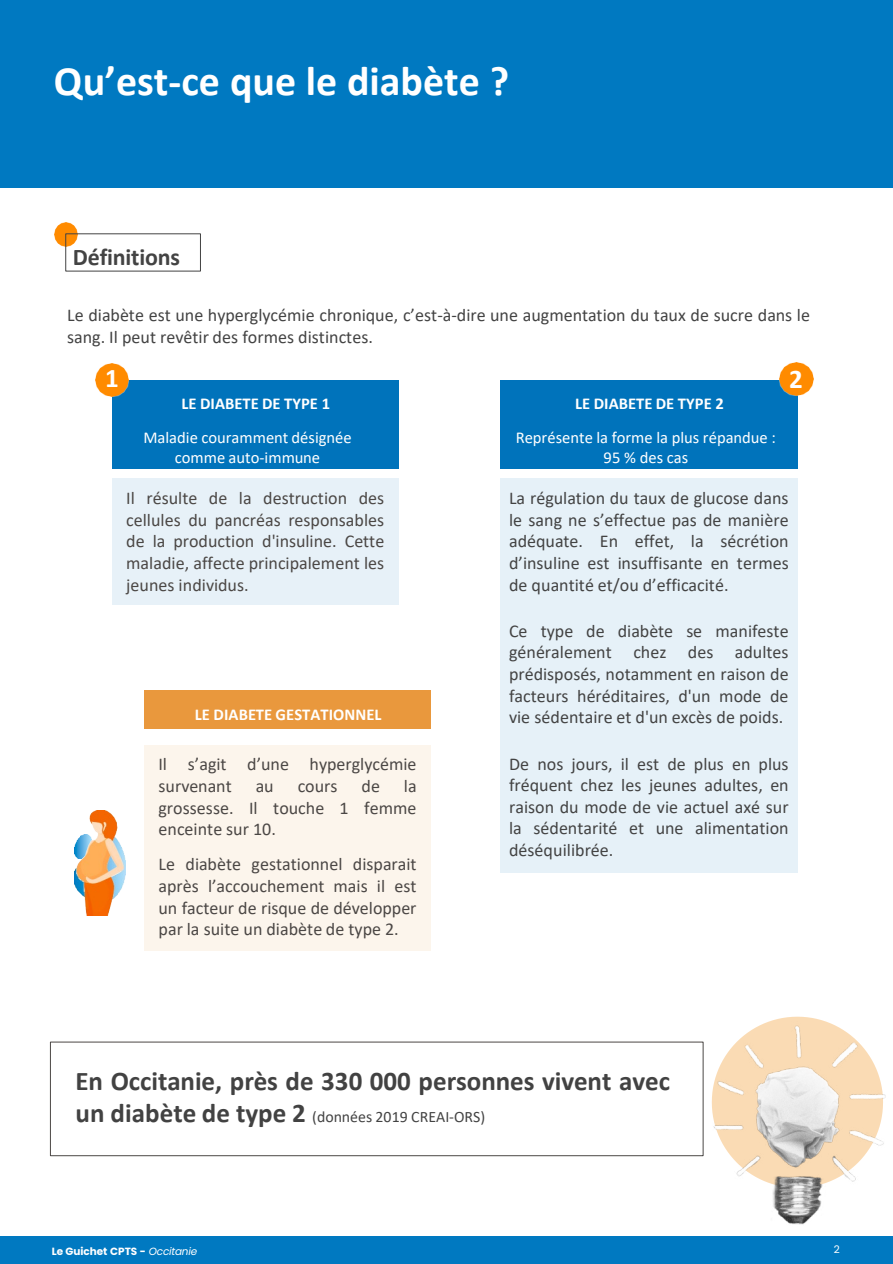
<style>
.page{position:relative;width:893px;height:1264px;background:#fff}
.page>*{position:absolute;margin:0;border:0;box-sizing:border-box;transform-origin:0 0}
.t1{font:700 42px "Calibri";color:#fff}
.t2{font:700 27px "Calibri";color:#424242}
.t3{font:700 27px "Calibri";color:#fff}
.t4{font:700 24px "Calibri";letter-spacing:-.005em;color:#434343}
.t5{font:18px/21.6px "Calibri";color:#434343;text-align:justify}
.t6{font:18px/21.6px "Calibri";color:#4b4745;text-align:justify}
.t7{font:16.5px/19.8px "Calibri";color:#fff;text-align:center}
.t8{font:700 16.5px "Calibri";letter-spacing:.005em;color:#fff}
.t9{font:15.9px "Calibri";color:#434343}
.t10{font:700 10.5px "Poppins";color:#fff}
.t11{font:10.5px "Poppins";color:#fff}
.s1{font-weight:700;font-size:27px;color:#424242}
.s2{font-weight:400;font-style:italic}
</style>
<div class="page">
<div style="left:0;top:0;width:892px;height:188px;background:#0079c1"></div>
<div style="left:0;top:1236px;width:892px;height:27px;background:#0079c1"></div>
<img style="left:54px;top:222px;width:24px;height:24px">
<div style="left:65px;top:233px;width:136px;height:38px;border:1px solid #434343"></div>
<img style="left:696px;top:1016px;width:190px;height:209px">
<div style="left:112px;top:379px;width:287px;height:89px;background:#0073bb"></div>
<div style="left:112px;top:478px;width:287px;height:127px;background:#e7f1f8"></div>
<div style="left:500px;top:478px;width:297px;height:394px;background:#e6f1f8"></div>
<div style="left:500px;top:380px;width:297px;height:88px;background:#0073bb"></div>
<img style="left:95px;top:363px;width:34px;height:33px">
<img style="left:779px;top:362px;width:34px;height:33px">
<div style="left:144px;top:744px;width:287px;height:206px;background:#fcf5ec"></div>
<div style="left:144px;top:690px;width:287px;height:38px;background:#e9983d"></div>
<img style="left:74px;top:810px;width:52px;height:105px">
<p class="t1" style="left:54px;top:51px;width:457px">Qu’est-ce que le diabète ?</p>
<p class="t4" style="left:73px;top:239px;width:109px">Définitions</p>
<p class="t5" style="left:67px;top:304px;width:744px">Le diabète est une hyperglycémie chronique, c’est-à-dire une augmentation du taux de sucre dans le sang. Il peut revêtir des formes distinctes.</p>
<p class="t3" style="left:105px;top:359px;width:15px">1</p>
<p class="t3" style="left:789px;top:360px;width:15px">2</p>
<p class="t8" style="left:575px;top:391px;width:150px">LE DIABETE DE TYPE 2</p>
<p class="t7" style="left:515px;top:427px;width:261px">Représente la forme la plus répandue :<br>95 % des cas</p>
<p class="t8" style="left:181px;top:391px;width:150px">LE DIABETE DE TYPE 1</p>
<p class="t7" style="left:143px;top:427px;width:210px">Maladie couramment désignée comme auto-immune</p>
<p class="t6" style="left:126px;top:487px;width:259px">Il résulte de la destruction des cellules du pancréas responsables de la production d'insuline. Cette maladie, affecte principalement les jeunes individus.</p>
<p class="t5" style="left:509px;top:487px;width:281px">La régulation du taux de glucose dans le sang ne s’effectue pas de manière adéquate. En effet, la sécrétion d’insuline est insuffisante en termes de quantité et/ou d’efficacité.</p>
<p class="t5" style="left:509px;top:619px;width:281px">Ce type de diabète se manifeste généralement chez des adultes prédisposés, notamment en raison de facteurs héréditaires, d'un mode de vie sédentaire et d'un excès de poids.</p>
<p class="t5" style="left:509px;top:752px;width:281px">De nos jours, il est de plus en plus fréquent chez les jeunes adultes, en raison du mode de vie actuel axé sur la sédentarité et une alimentation déséquilibrée.</p>
<p class="t8" style="left:195px;top:702px;width:188px">LE DIABETE GESTATIONNEL</p>
<p class="t6" style="left:158px;top:753px;width:259px">Il s’agit d’une hyperglycémie survenant</p>
<p class="t6" style="left:158px;top:774px;width:260px;text-indent:245px">la grossesse. Il touche 1 femme enceinte sur 10.</p>
<p class="t6" style="left:158px;top:853px;width:259px">Le diabète gestationnel disparait après l’accouchement mais il est un facteur de risque de développer par la suite un diabète de type 2.</p>
<p class="t6" style="left:256px;top:774px;width:19px">au</p>
<p class="t6" style="left:298px;top:774px;width:41px">cours</p>
<p class="t6" style="left:361px;top:774px;width:20px">de</p>
<p class="t2" style="left:75px;top:1061px;width:596px">En Occitanie, près de 330 000 personnes vivent avec</p>
<p class="t9" style="left:75px;top:1105px;width:411px"><span class="s1">un diabète de type 2</span> (données 2019 CREAI-ORS)</p>
<p class="t10" style="left:52px;top:1244px;width:147px">Le Guichet CPTS - <span class="s2">Occitanie</span></p>
<p class="t11" style="left:833px;top:1243px;width:8px">2</p>
</div>
